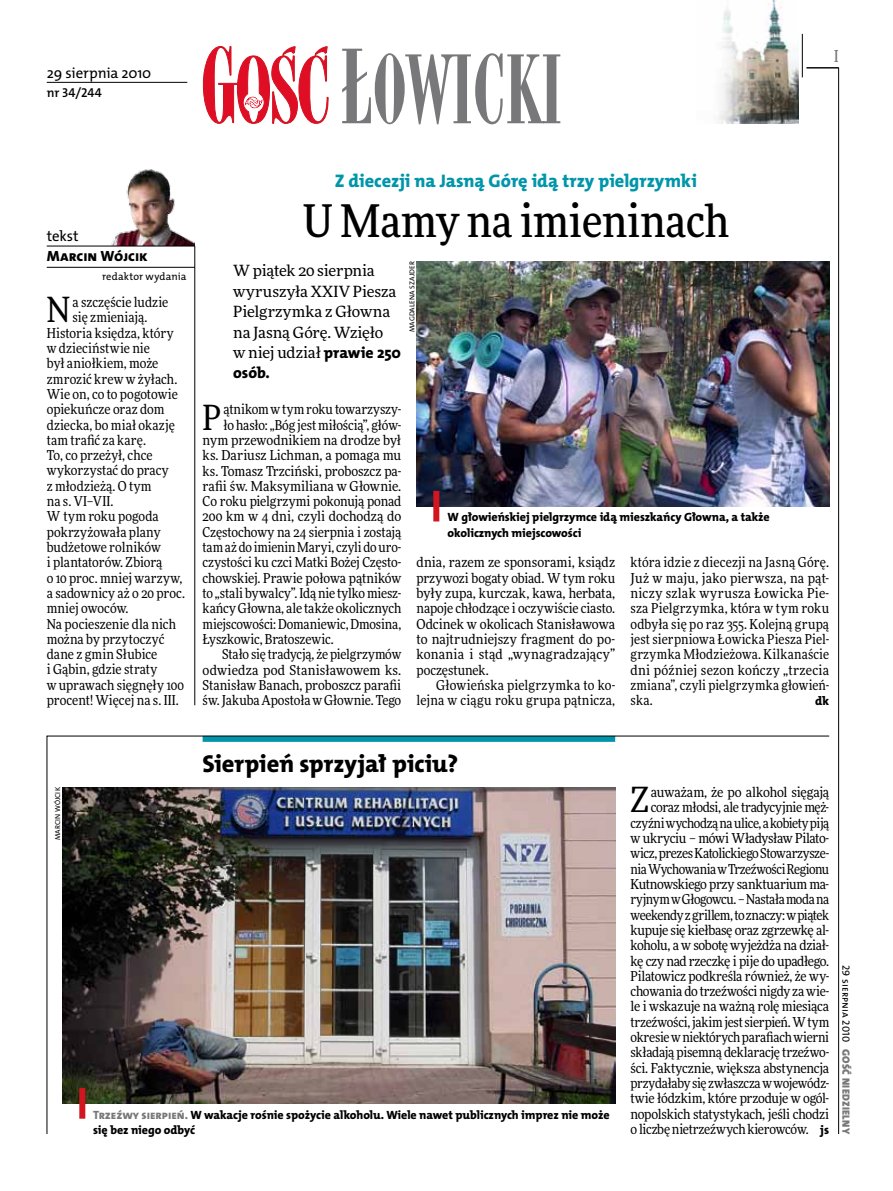
<style>
.page{position:relative;width:893px;height:1191px;background:#fff}
.page>*{position:absolute;margin:0;border:0;box-sizing:border-box;transform-origin:0 0}
.t1{font:500 45px "Freeday Narrow";color:#000}
.t2{font:34.8px "Freeday Narrow News";color:#000}
.t3{font:24.45px "The Mix HP8 Ex Bld";letter-spacing:-.005em;color:#000}
.t4{font:18.3px "The Mix HP8 Ex Bld";color:#0096aa}
.t5{font:500 16.5px "Freeday Narrow";color:#787779;scale:.9 1}
.t6{font:15.75px "The Mix HP8 Ex Bld";color:#000}
.t7{font:15.45px/20.4px "Freeday News";letter-spacing:-.01em;color:#000}
.t8{font:14.85px "The Mix HP5 Plain";letter-spacing:-.01em;color:#000}
.t9{font:14.85px "The Mix HP8 Ex Bld";letter-spacing:.01em;color:#000}
.t10{font:13.65px/15.3px "Freeday Narrow News";letter-spacing:-.01em;color:#000;text-align:justify}
.t11{font:13.65px/15.3px "Freeday Narrow News";letter-spacing:.01em;color:#000;text-align:right}
.t12{font:12.9px "The Mix HP6 Se Bld";color:#000}
.t13{font:12.3px "The Mix HP8 Ex Bld";color:#000}
.t14{font:12px/15.3px "The Mix HP8 Ex Bld";letter-spacing:-.005em;color:#000}
.t15{font:10.5px "The Mix HP5 Plain";letter-spacing:.01em;color:#000}
.t16{font:10.5px "The Mix HP9 Blk";letter-spacing:.035em;color:#787779}
.t17{font:7.2px "The Mix HP5 Plain";letter-spacing:.01em;color:#000}
.s1{font-family:"The Mix HP8 Ex Bld";font-size:15.75px}
.s2{color:#787779}
.s3{font-family:"The Mix HP8 Ex Bld";font-size:12.3px}
</style>
<div class="page">
<hr style="left:838px;top:68px;width:1px;height:1066px;background:#000">
<hr style="left:802px;top:34px;width:1px;height:43px;background:#000">
<img style="left:719px;top:0;width:79px;height:123px">
<svg style="left:203px;top:46px;width:126px;height:78px"></svg>
<svg style="left:342px;top:49px;width:218px;height:75px"></svg>
<svg style="left:47px;top:735px;width:783px;height:399px"></svg>
<hr style="left:195px;top:246px;width:1px;height:459px;background:#000">
<hr style="left:806px;top:68px;width:33px;height:1px;background:#000">
<img style="left:104px;top:169px;width:91px;height:77px">
<hr style="left:47px;top:246px;width:148px;height:1px;background:#000">
<hr style="left:47px;top:267px;width:148px;height:1px;background:#000">
<hr style="left:47px;top:82px;width:140px;height:1px;background:#000">
<img style="left:62px;top:787px;width:553px;height:316px">
<div style="left:79px;top:1088px;width:6px;height:30px;background:#d3151f"></div>
<img style="left:416px;top:261px;width:413px;height:245px">
<div style="left:433px;top:491px;width:6px;height:30px;background:#d3151f"></div>
<p class="t8" style="left:47px;top:63px;width:106px">29 sierpnia 2010</p>
<p class="t12" style="left:47px;top:85px;width:57px">nr 34/244</p>
<p class="t5" style="left:834px;top:46px;width:6px">I</p>
<p class="t8" style="left:47px;top:227px;width:33px">tekst</p>
<p class="t9" style="left:47px;top:247px;width:103px">Marcin Wójcik</p>
<p class="t15" style="left:102px;top:270px;width:86px">redaktor wydania</p>
<p class="t10" style="left:72px;top:294px;width:97px">a szczęście ludzie</p>
<p class="t10" style="left:72px;top:310px;width:76px">się zmieniają.</p>
<p class="t10" style="left:47px;top:325px;width:128px">Historia księdza, który</p>
<p class="t11" style="left:47px;top:340px;width:105px">w dzieciństwie nie</p>
<p class="t10" style="left:47px;top:356px;width:113px">był aniołkiem, może</p>
<p class="t10" style="left:47px;top:371px;width:132px">zmrozić krew w żyłach.</p>
<p class="t10" style="left:47px;top:386px;width:133px">Wie on, co to pogotowie</p>
<p class="t10" style="left:47px;top:401px;width:119px">opiekuńcze oraz dom</p>
<p class="t11" style="left:47px;top:417px;width:130px">dziecka, bo miał okazję</p>
<p class="t11" style="left:47px;top:432px;width:101px">tam trafić za karę.</p>
<p class="t10" style="left:47px;top:447px;width:107px">To, co przeżył, chce</p>
<p class="t10" style="left:47px;top:463px;width:123px">wykorzystać do pracy</p>
<p class="t11" style="left:47px;top:478px;width:106px">z młodzieżą. O tym</p>
<p class="t10" style="left:47px;top:493px;width:68px">na s. VI–VII.</p>
<p class="t11" style="left:47px;top:509px;width:113px">W tym roku pogoda</p>
<p class="t10" style="left:47px;top:524px;width:115px">pokrzyżowała plany</p>
<p class="t10" style="left:47px;top:539px;width:115px">budżetowe rolników</p>
<p class="t10" style="left:47px;top:554px;width:117px">i plantatorów. Zbiorą</p>
<p class="t11" style="left:47px;top:570px;width:137px">o 10 proc. mniej warzyw,</p>
<p class="t10" style="left:47px;top:585px;width:140px">a sadownicy aż o 20 proc.</p>
<p class="t10" style="left:47px;top:600px;width:83px">mniej owoców.</p>
<p class="t10" style="left:47px;top:616px;width:131px">Na pocieszenie dla nich</p>
<p class="t10" style="left:47px;top:631px;width:119px">można by przytoczyć</p>
<p class="t10" style="left:47px;top:646px;width:112px">dane z gmin Słubice</p>
<p class="t10" style="left:47px;top:662px;width:112px">i Gąbin, gdzie straty</p>
<p class="t10" style="left:47px;top:677px;width:139px">w uprawach sięgnęły 100</p>
<p class="t10" style="left:47px;top:692px;width:134px">procent! Więcej na s. III.</p>
<h2 class="t2" style="left:47px;top:289px;width:25px">N</h2>
<h3 class="t4" style="left:335px;top:169px;width:364px">Z diecezji na Jasną Górę idą trzy pielgrzymki</h3>
<h1 class="t1" style="left:303px;top:193px;width:428px">U Mamy na imieninach</h1>
<p class="t7" style="left:233px;top:260px;width:169px">W piątek 20 sierpnia wyruszyła XXIV Piesza<br>Pielgrzymka z Głowna na Jasną Górę. Wzięło<br>w niej udział <span class="s1">prawie 250</span></p>
<p class="t6" style="left:233px;top:363px;width:38px">osób.</p>
<p class="t17" style="left:407px;top:332px;width:73px;rotate:-90deg">Magdalena Szajder</p>
<h2 class="t2" style="left:203px;top:396px;width:20px">P</h2>
<p class="t10" style="left:223px;top:401px;width:179px">ątnikom w tym roku towarzyszy-</p>
<p class="t10" style="left:223px;top:417px;width:179px">ło hasło: „Bóg jest miłością”, głów-</p>
<p class="t10" style="left:203px;top:432px;width:200px">nym przewodnikiem na drodze był</p>
<p class="t10" style="left:203px;top:447px;width:200px">ks. Dariusz Lichman, a pomaga mu</p>
<p class="t10" style="left:203px;top:463px;width:200px">ks. Tomasz Trzciński, proboszcz pa-</p>
<p class="t10" style="left:203px;top:478px;width:200px">rafii św. Maksymiliana w Głownie.</p>
<p class="t10" style="left:203px;top:493px;width:200px">Co roku pielgrzymi pokonują ponad</p>
<p class="t11" style="left:203px;top:509px;width:200px">200 km w 4 dni, czyli dochodzą do</p>
<p class="t10" style="left:203px;top:524px;width:200px">Częstochowy na 24 sierpnia i zostają</p>
<p class="t10" style="left:203px;top:539px;width:200px">tam aż do imienin Maryi, czyli do uro-</p>
<p class="t10" style="left:203px;top:555px;width:200px">czystości ku czci Matki Bożej Często-</p>
<p class="t10" style="left:203px;top:570px;width:200px">chowskiej. Prawie połowa pątników</p>
<p class="t10" style="left:203px;top:585px;width:200px">to „stali bywalcy”. Idą nie tylko miesz-</p>
<p class="t10" style="left:203px;top:600px;width:200px">kańcy Głowna, ale także okolicznych</p>
<p class="t10" style="left:203px;top:616px;width:200px">miejscowości: Domaniewic, Dmosina,</p>
<p class="t10" style="left:203px;top:631px;width:133px">Łyszkowic, Bratoszewic.</p>
<p class="t10" style="left:222px;top:646px;width:181px">Stało się tradycją, że pielgrzymów</p>
<p class="t11" style="left:203px;top:662px;width:200px">odwiedza pod Stanisławowem ks.</p>
<p class="t10" style="left:203px;top:677px;width:200px">Stanisław Banach, proboszcz parafii</p>
<p class="t10" style="left:203px;top:692px;width:200px">św. Jakuba Apostoła w Głownie. Tego</p>
<p class="t14" style="left:448px;top:510px;width:324px">W głowieńskiej pielgrzymce idą mieszkańcy Głowna, a także okolicznych miejscowości</p>
<p class="t10" style="left:417px;top:555px;width:200px">dnia, razem ze sponsorami, ksiądz przywozi bogaty obiad. W tym roku były zupa, kurczak, kawa, herbata, napoje chłodzące i oczywiście ciasto.<br>Odcinek w okolicach Stanisławowa to najtrudniejszy fragment do po&shy;konania i stąd „wynagradzający” poczęstunek.</p>
<p class="t11" style="left:417px;top:677px;width:200px">Głowieńska pielgrzymka to ko&shy;lejna w ciągu roku grupa pątnicza,</p>
<p class="t10" style="left:630px;top:555px;width:200px">która idzie z diecezji na Jasną Górę.<br>Już w maju, jako pierwsza, na pąt&shy;niczy szlak wyrusza Łowicka Pie&shy;sza Pielgrzymka, która w tym roku odbyła się po raz 355. Kolejną grupą jest sierpniowa Łowicka Piesza Piel&shy;grzymka Młodzieżowa. Kilkanaście dni później sezon kończy „trzecia zmiana”, czyli pielgrzymka głowień&shy;ska.</p>
<p class="t13" style="left:815px;top:693px;width:16px">dk</p>
<h3 class="t3" style="left:203px;top:747px;width:257px">Sierpień sprzyjał piciu?</h3>
<p class="t17" style="left:53px;top:840px;width:55px;rotate:-90deg">Marcin Wójcik</p>
<p class="t14" style="left:93px;top:1107px;width:518px"><span class="s2">Trzeźwy sierpień.</span> W wakacje rośnie spożycie alkoholu. Wiele nawet publicznych imprez nie może się bez niego odbyć</p>
<p class="t10" style="left:630px;top:784px;width:200px;text-align:right">auważam, że po alkohol sięgają coraz młodsi, ale tradycyjnie męż&shy;czyźni wychodzą na ulice, a kobiety piją w ukryciu – mówi Władysław Pilato&shy;wicz, prezes Katolickiego Stowarzysze&shy;nia Wychowania wTrzeźwości Regionu Kutnowskiego przy sanktuarium ma&shy;ryjnym wGłogowcu. – Nastała moda na weekendy zgrillem, to znaczy: wpiątek kupuje się kiełbasę oraz zgrzewkę al&shy;koholu, a w sobotę wyjeżdża na dział&shy;kę czy nad rzeczkę i pije do upadłego.<br>Pilatowicz podkreśla również, że wy&shy;chowania do trzeźwości nigdy za wie&shy;le i wskazuje na ważną rolę miesiąca trzeźwości, jakim jest sierpień. W tym okresie w niektórych parafiach wierni składają pisemną deklarację trzeźwo&shy;ści. Faktycznie, większa abstynencja przydałaby się zwłaszcza w wojewódz&shy;twie łódzkim, które przoduje w ogól&shy;nopolskich statystykach, jeśli chodzi o liczbę nietrzeźwych kierowców. <span class="s3">js</span></p>
<h2 class="t2" style="left:630px;top:778px;width:20px">Z</h2>
<p class="t15" style="left:853px;top:965px;width:78px;rotate:90deg">29 sierpnia 2010</p>
<p class="t16" style="left:853px;top:1049px;width:86px;rotate:90deg">Gość Niedzielny</p>
</div>
